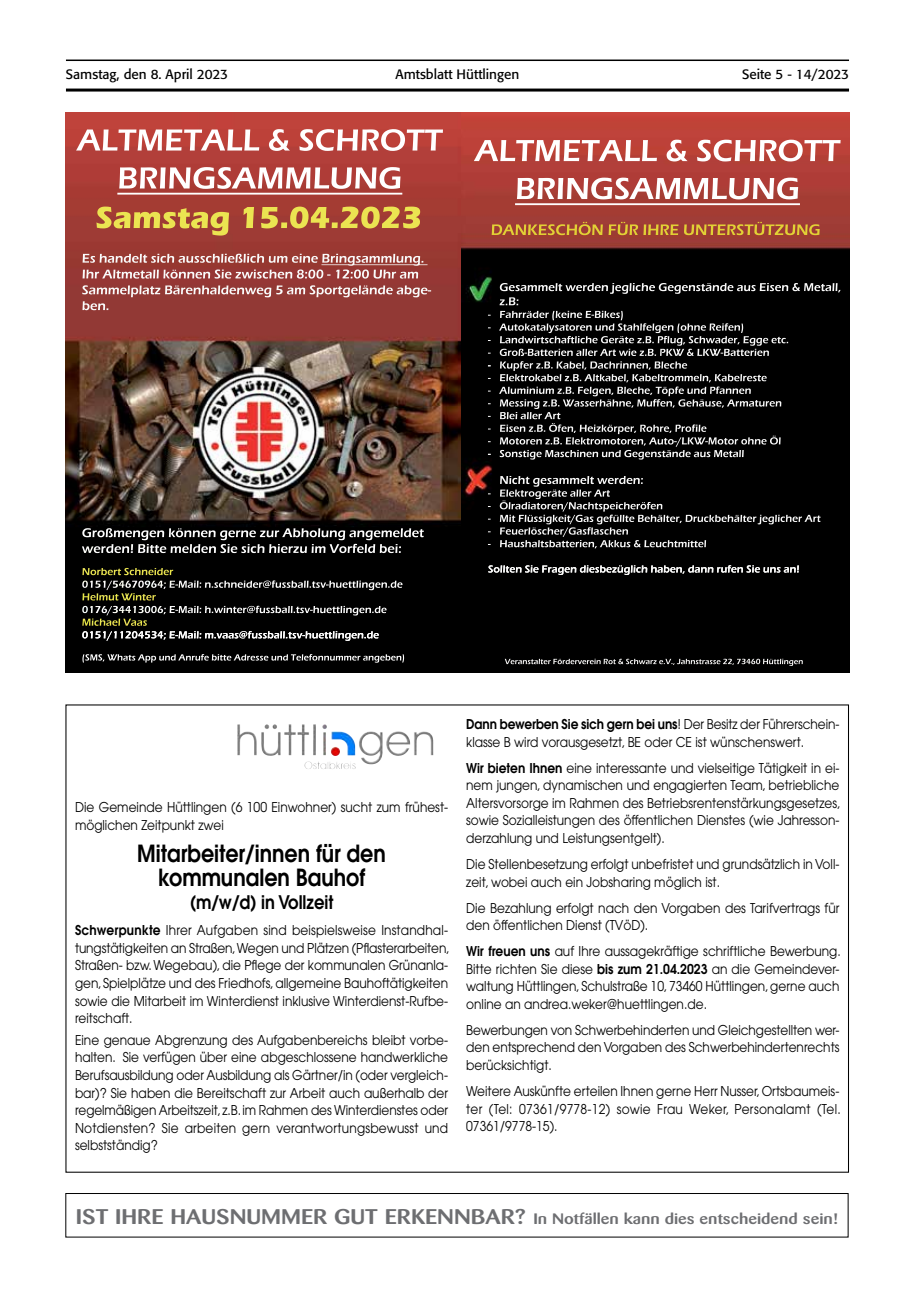
<style>
.page{position:relative;width:915px;height:1297px;background:#fff}
.page>*{position:absolute;margin:0;border:0;box-sizing:border-box;transform-origin:0 0}
.t1{font:600 23.55px/23.7px "Avant Garde";color:#000;text-align:center;scale:.88 1}
.t2{font:600 18.6px "Avant Garde";color:#000;scale:.88 1}
.t3{font:500 15px "Barmeno";color:#6d6e71;scale:1.2 1}
.t4{font:13.5px/17.5px "Avant Garde";color:#000;text-align:justify;scale:.9 1}
.t5{font:13.5px "Formata";color:#000}
.s1{font-weight:600}
.s2{font-size:21px}
</style>
<div class="page">
<hr style="left:66px;top:60px;width:782px;height:1px;background:#000">
<hr style="left:66px;top:89px;width:782px;height:3px;background:#000">
<img style="left:272px;top:724px;width:55px;height:5px">
<img style="left:460px;top:112px;width:388px;height:560px">
<img style="left:666px;top:140px;width:136px;height:21px">
<img style="left:537px;top:178px;width:260px;height:21px">
<img style="left:66px;top:112px;width:394px;height:560px">
<img style="left:269px;top:129px;width:136px;height:22px">
<img style="left:140px;top:167px;width:260px;height:22px">
<img style="left:157px;top:254px;width:107px;height:9px">
<img style="left:300px;top:254px;width:118px;height:10px">
<img style="left:214px;top:269px;width:89px;height:10px">
<img style="left:316px;top:269px;width:53px;height:10px">
<img style="left:82px;top:285px;width:233px;height:9px">
<img style="left:338px;top:285px;width:73px;height:9px">
<img style="left:82px;top:301px;width:26px;height:9px">
<div style="left:65px;top:1193px;width:783px;height:44px;border:1px solid #000"></div>
<p class="t5" style="left:66px;top:66px;width:164px">Samstag, den 8. April 2023</p>
<p class="t5" style="left:395px;top:66px;width:125px">Amtsblatt Hüttlingen</p>
<p class="t5" style="left:741px;top:66px;width:108px">Seite 5 - 14/2023</p>
<p class="t4" style="left:75px;top:798px;width:416px">Die Gemeinde Hüttlingen (6 100 Einwohner) sucht zum frühest&shy;möglichen Zeitpunkt zwei</p>
<h1 class="t1" style="left:137px;top:841px;width:284px">Mitarbeiter/innen für den kommunalen Bauhof</h1>
<h2 class="t2" style="left:190px;top:890px;width:165px">(m/w/d) in Vollzeit</h2>
<p class="t4" style="left:75px;top:921px;width:418px"><span class="s1">Schwerpunkte</span> Ihrer Aufgaben sind beispielsweise Instandhal&shy;tungstätigkeiten an Straßen, Wegen und Plätzen (Pflasterarbeiten, Straßen- bzw. Wegebau), die Pflege der kommunalen Grünanla&shy;gen, Spielplätze und des Friedhofs, allgemeine Bauhoftätigkeiten sowie die Mitarbeit im Winterdienst inklusive Winterdienst-Rufbe&shy;reitschaft.</p>
<p class="t4" style="left:75px;top:1031px;width:416px">Eine genaue Abgrenzung des Aufgabenbereichs bleibt vorbe&shy;halten. Sie verfügen über eine abgeschlossene handwerkliche Berufsausbildung oder Ausbildung als Gärtner/in (oder vergleich&shy;bar)? Sie haben die Bereitschaft zur Arbeit auch außerhalb der regelmäßigen Arbeitszeit, z.B. im Rahmen des Winterdienstes oder Notdiensten? Sie arbeiten gern verantwortungsbewusst und selbstständig?</p>
<p class="t4" style="left:466px;top:715px;width:416px"><span class="s1">Dann bewerben Sie sich gern bei uns</span>! Der Besitz der Führerschein&shy;klasse B wird vorausgesetzt, BE oder CE ist wünschenswert.</p>
<p class="t4" style="left:466px;top:759px;width:417px"><span class="s1">Wir bieten Ihnen</span> eine interessante und vielseitige Tätigkeit in ei&shy;nem jungen, dynamischen und engagierten Team, betriebliche Altersvorsorge im Rahmen des Betriebsrentenstärkungsgesetzes, sowie Sozialleistungen des öffentlichen Dienstes (wie Jahresson&shy;derzahlung und Leistungsentgelt).</p>
<p class="t4" style="left:466px;top:855px;width:416px">Die Stellenbesetzung erfolgt unbefristet und grundsätzlich in Voll&shy;zeit, wobei auch ein Jobsharing möglich ist.</p>
<p class="t4" style="left:466px;top:899px;width:416px">Die Bezahlung erfolgt nach den Vorgaben des Tarifvertrags für den öffentlichen Dienst (TVöD).</p>
<p class="t4" style="left:466px;top:942px;width:417px"><span class="s1">Wir freuen uns</span> auf Ihre aussagekräftige schriftliche Bewerbung.<br>Bitte richten Sie diese <span class="s1">bis zum 21.04.2023</span> an die Gemeindever&shy;waltung Hüttlingen, Schulstraße 10, 73460 Hüttlingen, gerne auch online an andrea.weker@huettlingen.de.</p>
<p class="t4" style="left:466px;top:1021px;width:416px">Bewerbungen von Schwerbehinderten und Gleichgestellten wer&shy;den entsprechend den Vorgaben des Schwerbehindertenrechts berücksichtigt.</p>
<p class="t4" style="left:466px;top:1082px;width:417px">Weitere Auskünfte erteilen Ihnen gerne Herr Nusser, Ortsbaumeis&shy;ter (Tel: 07361/9778-12) sowie Frau Weker, Personalamt (Tel.<br>07361/9778-15).</p>
<p class="t3" style="left:76px;top:1210px;width:636px"><span class="s2">IST IHRE HAUSNUMMER GUT ERKENNBAR?</span> In Notfällen kann dies entscheidend sein!</p>
</div>
